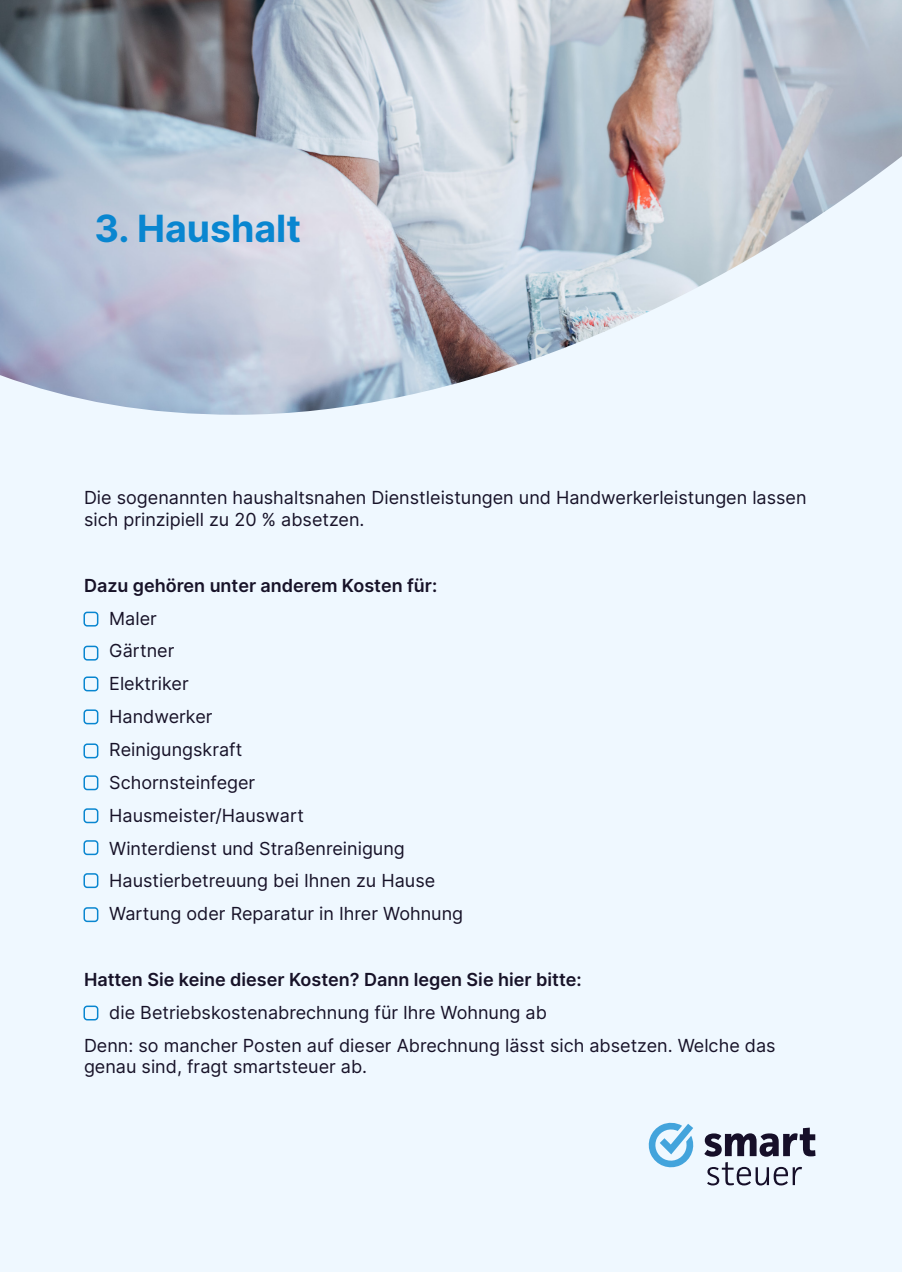
<style>
.page{position:relative;width:902px;height:1272px;background:#eff8ff}
.page>*{position:absolute;margin:0;border:0;box-sizing:border-box;transform-origin:0 0}
.HD_darkblue{font:700 37.5px "Inter";color:#0986d0}
.TX_darkblue{font:18px/21.6px "Inter";color:#171228}
.TX_darkblue-2{font:600 18px "Inter";color:#171228}
</style>
<div class="page">
<img style="left:0;top:0;width:902px;height:415px">
<img style="left:648px;top:1122px;width:168px;height:64px">
<div style="left:83px;top:612px;width:15px;height:14px;border:2px solid #0986d0;border-radius:3px"></div>
<div style="left:83px;top:646px;width:15px;height:15px;border:2px solid #0986d0;border-radius:3px"></div>
<div style="left:83px;top:676px;width:15px;height:15px;border:2px solid #0986d0;border-radius:3px"></div>
<div style="left:83px;top:709px;width:15px;height:15px;border:2px solid #0986d0;border-radius:3px"></div>
<div style="left:83px;top:743px;width:15px;height:15px;border:2px solid #0986d0;border-radius:3px"></div>
<div style="left:83px;top:775px;width:15px;height:15px;border:2px solid #0986d0;border-radius:3px"></div>
<div style="left:83px;top:808px;width:15px;height:15px;border:2px solid #0986d0;border-radius:3px"></div>
<div style="left:83px;top:840px;width:15px;height:15px;border:2px solid #0986d0;border-radius:3px"></div>
<div style="left:83px;top:873px;width:15px;height:15px;border:2px solid #0986d0;border-radius:3px"></div>
<div style="left:83px;top:907px;width:15px;height:15px;border:2px solid #0986d0;border-radius:3px"></div>
<div style="left:83px;top:1005px;width:15px;height:15px;border:2px solid #0986d0;border-radius:3px"></div>
<p class="HD_darkblue" style="left:94px;top:200px;width:208px">3. Haushalt</p>
<p class="TX_darkblue" style="left:84px;top:487px;width:724px">Die sogenannten haushaltsnahen Dienstleistungen und Handwerkerleistungen lassen sich prinzipiell zu 20 % absetzen.</p>
<p class="TX_darkblue-2" style="left:84px;top:572px;width:355px">Dazu gehören unter anderem Kosten für:</p>
<p class="TX_darkblue" style="left:109px;top:607px;width:49px">Maler</p>
<p class="TX_darkblue" style="left:109px;top:640px;width:67px">Gärtner</p>
<p class="TX_darkblue" style="left:109px;top:672px;width:81px">Elektriker</p>
<p class="TX_darkblue" style="left:109px;top:705px;width:105px">Handwerker</p>
<p class="TX_darkblue" style="left:109px;top:738px;width:134px">Reinigungskraft</p>
<p class="TX_darkblue" style="left:109px;top:771px;width:147px">Schornsteinfeger</p>
<p class="TX_darkblue" style="left:109px;top:804px;width:196px">Hausmeister/Hauswart</p>
<p class="TX_darkblue" style="left:109px;top:837px;width:297px">Winterdienst und Straßenreinigung</p>
<p class="TX_darkblue" style="left:109px;top:870px;width:327px">Haustierbetreuung bei Ihnen zu Hause</p>
<p class="TX_darkblue" style="left:109px;top:902px;width:355px">Wartung oder Reparatur in Ihrer Wohnung</p>
<p class="TX_darkblue-2" style="left:84px;top:966px;width:499px">Hatten Sie keine dieser Kosten? Dann legen Sie hier bitte:</p>
<p class="TX_darkblue" style="left:109px;top:1001px;width:439px">die Betriebskostenabrechnung für Ihre Wohnung ab</p>
<p class="TX_darkblue" style="left:84px;top:1034px;width:693px">Denn: so mancher Posten auf dieser Abrechnung lässt sich absetzen. Welche das genau sind, fragt smartsteuer ab.</p>
</div>
